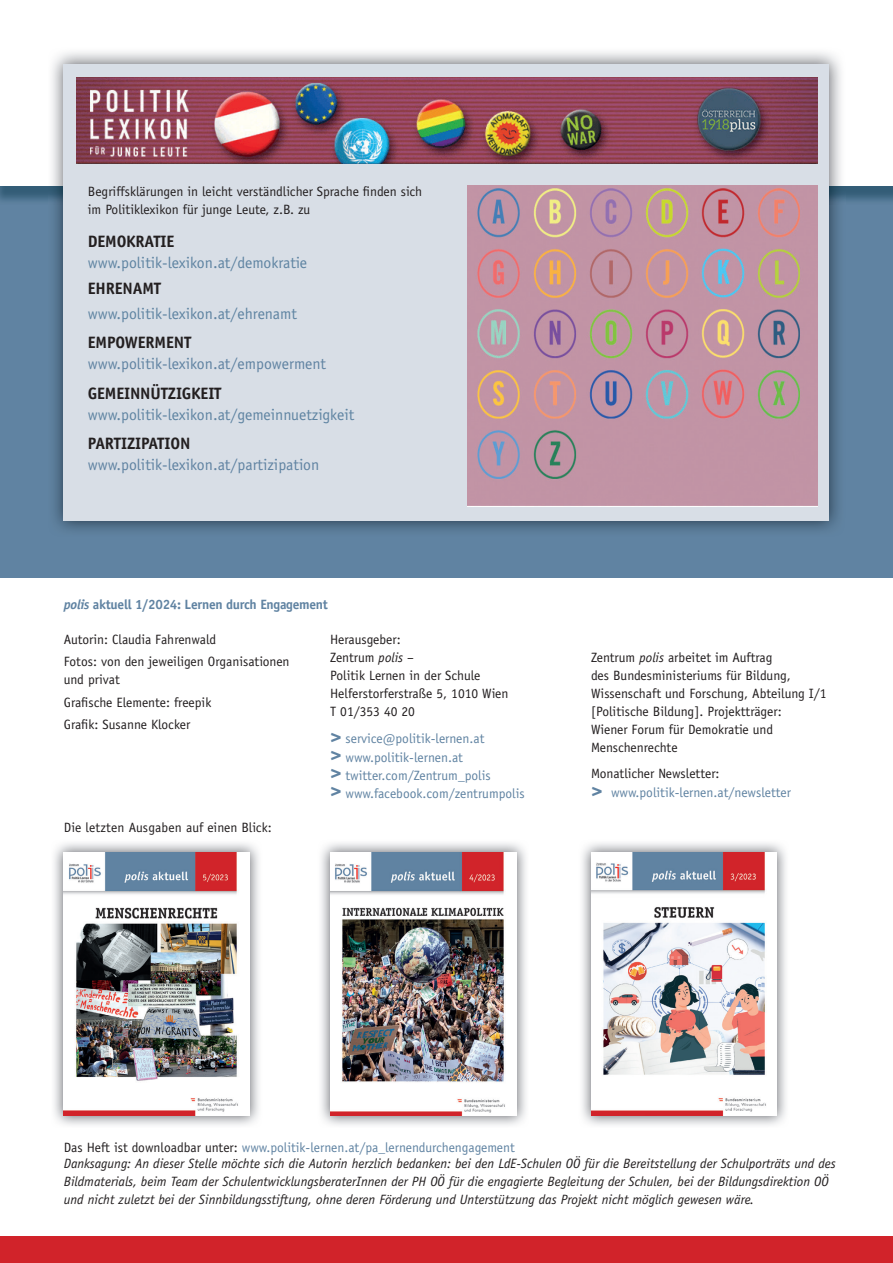
<style>
.page{position:relative;width:893px;height:1263px;background:#fff}
.page>*{position:absolute;margin:0;border:0;box-sizing:border-box;transform-origin:0 0}
.t1{font:700 25.2px/18px "Officina Serif Std";color:#6083a2;text-align:justify;scale:.83 1}
.t2{font:700 16.5px "Officina Sans Std";letter-spacing:-.01em;color:#231f20}
.t3{font:15.75px "Officina Sans Std";color:#5f84a2}
.t4{font:15.75px "Officina Sans Std";color:#6083a2}
.t5{font:13.5px/18px "Officina Sans Std";color:#231f20}
.t6{font:italic 13.5px/18px "Officina Sans Std";color:#231f20}
.t7{font:13.5px/18.3px "Officina Sans Std";color:#6083a2}
.t8{font:700 13.5px "Officina Sans Std";letter-spacing:-.02em;color:#6083a2}
.s1{font-style:italic}
.s2{color:#231f20}
</style>
<div class="page">
<div style="left:0;top:1236px;width:893px;height:27px;background:#d1232a"></div>
<img style="left:321px;top:843px;width:205px;height:282px">
<img style="left:330px;top:852px;width:186px;height:263px">
<img style="left:54px;top:843px;width:205px;height:282px">
<img style="left:64px;top:852px;width:186px;height:263px">
<img style="left:582px;top:843px;width:204px;height:282px">
<img style="left:591px;top:852px;width:186px;height:263px">
<div style="left:0;top:136px;width:893px;height:442px;background:#6083a2"></div>
<div style="left:0;top:0;width:893px;height:186px;background:#fff"></div>
<img style="left:48px;top:52px;width:797px;height:479px">
<div style="left:64px;top:64px;width:765px;height:456px;background:#d8dee6"></div>
<img style="left:77px;top:78px;width:740px;height:85px">
<img style="left:468px;top:186px;width:349px;height:320px">
<p class="t5" style="left:88px;top:182px;width:336px">Begriffsklärungen in leicht verständlicher Sprache finden sich im Politiklexikon für junge Leute, z.B. zu</p>
<p class="t2" style="left:88px;top:231px;width:88px">DEMOKRATIE</p>
<p class="t3" style="left:88px;top:254px;width:221px">www.politik-lexikon.at/demokratie</p>
<p class="t2" style="left:88px;top:278px;width:75px">EHRENAMT</p>
<p class="t3" style="left:88px;top:304px;width:211px">www.politik-lexikon.at/ehrenamt</p>
<p class="t2" style="left:88px;top:332px;width:105px">EMPOWERMENT</p>
<p class="t4" style="left:88px;top:355px;width:240px">www.politik-lexikon.at/empowerment</p>
<p class="t2" style="left:88px;top:383px;width:135px">GEMEINNÜTZIGKEIT</p>
<p class="t3" style="left:88px;top:405px;width:268px">www.politik-lexikon.at/gemeinnuetzigkeit</p>
<p class="t2" style="left:88px;top:433px;width:104px">PARTIZIPATION</p>
<p class="t4" style="left:88px;top:456px;width:233px">www.politik-lexikon.at/partizipation</p>
<p class="t8" style="left:64px;top:596px;width:266px"><span class="s1">polis</span> aktuell 1/2024: Lernen durch Engagement</p>
<p class="t5" style="left:64px;top:628px;width:227px;line-height:22.2px">Autorin: Claudia Fahrenwald<br>Fotos: von den jeweiligen Organisationen</p>
<p class="t5" style="left:64px;top:669px;width:149px;line-height:22.2px">und privat<br>Grafische Elemente: freepik<br>Grafik: Susanne Klocker</p>
<p class="t5" style="left:64px;top:818px;width:209px">Die letzten Ausgaben auf einen Blick:</p>
<p class="t5" style="left:330px;top:630px;width:180px">Herausgeber:<br>Zentrum <span class="s1">polis</span> –<br>Politik Lernen in der Schule<br>Helferstorferstraße 5, 1010 Wien<br>T 01/353 40 20</p>
<h1 class="t1" style="left:330px;top:726px;width:16px">&gt; &gt; &gt; &gt;</h1>
<p class="t7" style="left:345px;top:729px;width:181px">service@politik-lernen.at www.politik-lernen.at twitter.com/Zentrum_polis www.facebook.com/zentrumpolis</p>
<p class="t5" style="left:591px;top:648px;width:237px">Zentrum <span class="s1">polis</span> arbeitet im Auftrag<br>des Bundesministeriums für Bildung, Wissenschaft und Forschung, Abteilung I/1 [Politische Bildung]. Projektträger:<br>Wiener Forum für Demokratie und Menschenrechte</p>
<p class="t5" style="left:591px;top:765px;width:130px">Monatlicher Newsletter:</p>
<h1 class="t1" style="left:591px;top:780px;width:16px">&gt;</h1>
<p class="t7" style="left:611px;top:783px;width:182px">www.politik-lernen.at/newsletter</p>
<p class="t7" style="left:64px;top:1138px;width:452px"><span class="s2">Das Heft ist downloadbar unter:</span> www.politik-lernen.at/pa_lernendurchengagement</p>
<p class="t6" style="left:64px;top:1155px;width:774px">Danksagung: An dieser Stelle möchte sich die Autorin herzlich bedanken: bei den LdE-Schulen OÖ für die Bereitstellung der Schulporträts und des<br>Bildmaterials, beim Team der SchulentwicklungsberaterInnen der PH OÖ für die engagierte Begleitung der Schulen, bei der Bildungsdirektion OÖ und nicht zuletzt bei der Sinnbildungsstiftung, ohne deren Förderung und Unterstützung das Projekt nicht möglich gewesen wäre.</p>
</div>
